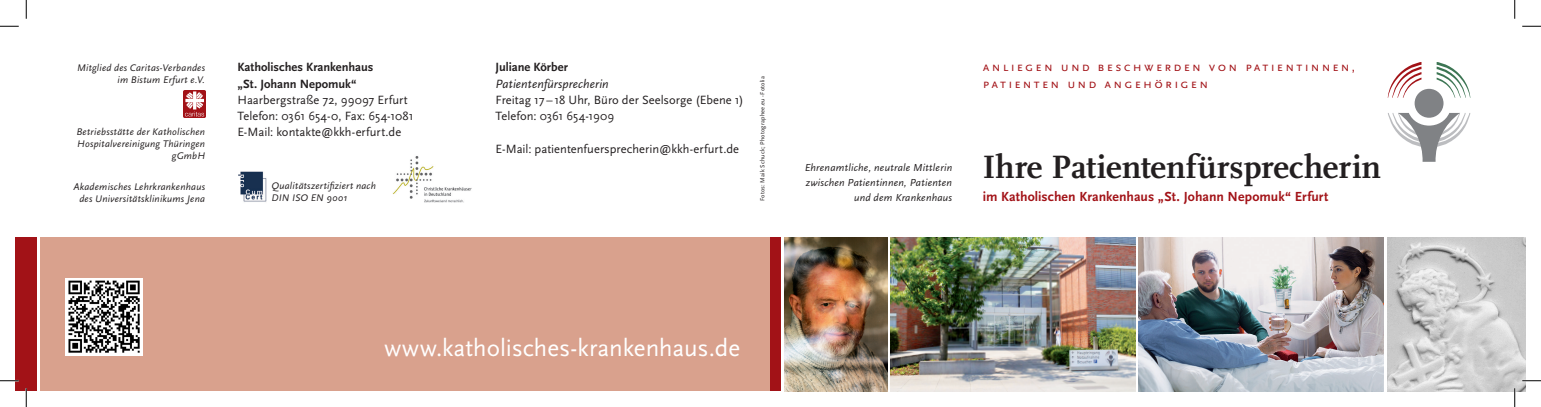
<style>
.page{position:relative;width:1541px;height:407px;background:#fff}
.page>*{position:absolute;margin:0;border:0;box-sizing:border-box;transform-origin:0 0}
.t1{font:700 33.75px "Scala";color:#231f20}
.t2{font:25px "Scala Sans";color:#fff}
.t3{font:700 13.75px "Scala Sans";letter-spacing:.005em;color:#a21217}
.t4{font:13.12px/16.2px "Scala Sans Caps";letter-spacing:.165em;color:#a21217}
.t5{font:12.5px/16.2px "Scala Sans";color:#231f20}
.t6{font:700 12.5px/16.2px "Scala Sans";letter-spacing:-.005em;color:#231f20}
.t7{font:italic 12.5px "Scala Sans";letter-spacing:.01em;color:#231f20}
.t8{font:italic 10.62px/15px "Scala Sans";letter-spacing:.025em;color:#231f20;text-align:right}
.t9{font:italic 10px/12px "Scala Sans";letter-spacing:.025em;color:#231f20;text-align:right}
.t10{font:6.25px "Scala Sans";letter-spacing:.025em;color:#231f20}
</style>
<div class="page">
<div style="left:40px;top:237px;width:741px;height:154px;background:#d9a18d"></div>
<img style="left:184px;top:91px;width:21px;height:27px">
<div style="left:16px;top:237px;width:21px;height:154px;background:#a21217"></div>
<img style="left:65px;top:278px;width:78px;height:77px">
<img style="left:238px;top:171px;width:29px;height:31px">
<img style="left:393px;top:156px;width:79px;height:46px">
<img style="left:785px;top:237px;width:102px;height:154px">
<div style="left:770px;top:237px;width:11px;height:154px;background:#a21217"></div>
<img style="left:1387px;top:237px;width:138px;height:154px">
<img style="left:1138px;top:237px;width:245px;height:154px">
<div style="left:1414px;top:89px;width:29px;height:29px;background:#808285;border-radius:50%"></div>
<svg style="left:1387px;top:62px;width:34px;height:36px"></svg>
<svg style="left:1436px;top:62px;width:34px;height:36px"></svg>
<svg style="left:1388px;top:113px;width:82px;height:49px"></svg>
<img style="left:891px;top:237px;width:244px;height:154px">
<svg style="left:0;top:25px;width:19px;height:2px"></svg>
<svg style="left:1522px;top:25px;width:19px;height:2px"></svg>
<svg style="left:0;top:380px;width:19px;height:1px"></svg>
<svg style="left:1522px;top:380px;width:19px;height:1px"></svg>
<svg style="left:25px;top:0;width:2px;height:19px"></svg>
<svg style="left:25px;top:388px;width:2px;height:19px"></svg>
<svg style="left:1514px;top:0;width:1px;height:19px"></svg>
<svg style="left:1514px;top:388px;width:1px;height:19px"></svg>
<p class="t9" style="left:77px;top:62px;width:129px">Mitglied des Caritas-Verbandes im Bistum Erfurt e.V.</p>
<p class="t9" style="left:76px;top:126px;width:130px">Betriebsstätte der Katholischen<br>Hospitalvereinigung Thüringen gGmbH</p>
<p class="t9" style="left:73px;top:180px;width:133px;text-align:center">Akademisches Lehrkrankenhaus des Universitätsklinikums Jena</p>
<p class="t6" style="left:237px;top:59px;width:137px">Katholisches Krankenhaus „St. Johann Nepomuk“</p>
<p class="t5" style="left:237px;top:92px;width:178px">Haarbergstraße 72, 99097 Erfurt<br>Telefon: 0361 654-0, Fax: 654-1081<br>E-Mail: kontakte@kkh-erfurt.de</p>
<p class="t9" style="left:271px;top:180px;width:106px;text-align:left">Qualitätszertifiziert nach<br>DIN ISO EN 9001</p>
<p class="t6" style="left:496px;top:59px;width:74px">Juliane Körber</p>
<p class="t7" style="left:496px;top:77px;width:115px">Patientenfürsprecherin</p>
<p class="t5" style="left:496px;top:92px;width:250px">Freitag 17–18 Uhr, Büro der Seelsorge (Ebene 1)<br>Telefon: 0361 654-1909</p>
<p class="t5" style="left:496px;top:141px;width:245px">E-Mail: patientenfuersprecherin@kkh-erfurt.de</p>
<p class="t10" style="left:759px;top:201px;width:127px;rotate:-90deg">Fotos: Maik Schuck; Photographee.eu - Fotolia</p>
<p class="t8" style="left:805px;top:160px;width:149px">Ehrenamtliche, neutrale Mittlerin zwischen Patientinnen, Patienten und dem Krankenhaus</p>
<h3 class="t4" style="left:983px;top:59px;width:374px">anliegen und beschwerden von patientinnen, patienten und angehörigen</h3>
<h1 class="t1" style="left:983px;top:147px;width:400px">Ihre Patientenfürsprecherin</h1>
<h3 class="t3" style="left:983px;top:189px;width:347px">im Katholischen Krankenhaus „St. Johann Nepomuk“ Erfurt</h3>
<h2 class="t2" style="left:384px;top:334px;width:357px">www.katholisches-krankenhaus.de</h2>
</div>
